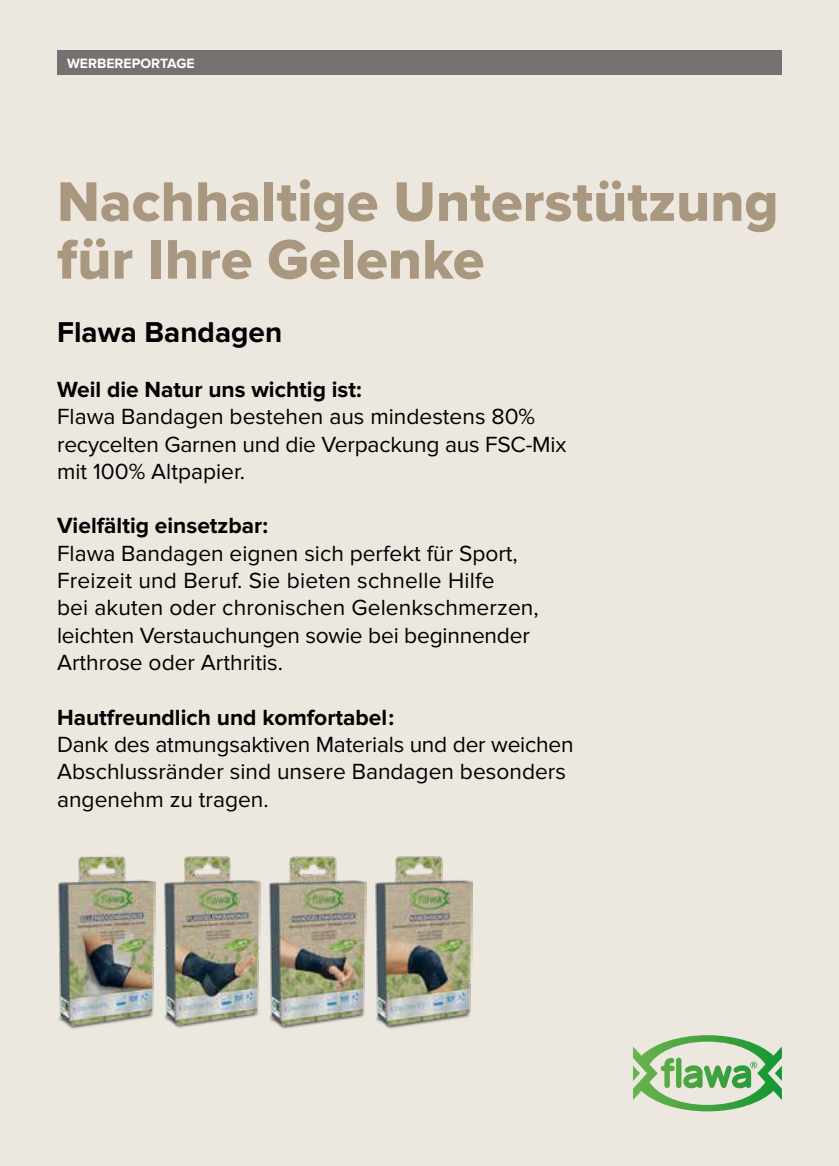
<style>
.page{position:relative;width:839px;height:1166px;background:#fff}
.page>*{position:absolute;margin:0;border:0;box-sizing:border-box;transform-origin:0 0}
.t1{font:57.75px/57.8px "Proxima Nova Extrabld";color:#aa977f}
.t2{font:700 29.75px "Proxima Nova";color:#000}
.t3{font:22.75px/27.3px "Proxima Nova";color:#000}
.t4{font:700 22.75px "Proxima Nova";color:#000}
.t5{font:700 14px "Proxima Nova";color:#fff}
</style>
<div class="page">
<div style="left:0;top:0;width:838px;height:1166px;background:#ece7df"></div>
<div style="left:57px;top:50px;width:724px;height:24px;background:#767170"></div>
<svg style="left:633px;top:1035px;width:148px;height:76px"></svg>
<img style="left:58px;top:856px;width:97px;height:173px">
<img style="left:164px;top:856px;width:97px;height:172px">
<img style="left:269px;top:856px;width:98px;height:173px">
<img style="left:375px;top:856px;width:97px;height:173px">
<p class="t5" style="left:67px;top:55px;width:129px">WERBEREPORTAGE</p>
<h1 class="t1" style="left:57px;top:172px;width:723px">Nachhaltige Unterstützung für Ihre Gelenke</h1>
<h2 class="t2" style="left:57px;top:315px;width:227px">Flawa Bandagen</h2>
<p class="t4" style="left:57px;top:376px;width:306px">Weil die Natur uns wichtig ist:</p>
<p class="t3" style="left:57px;top:403px;width:510px">Flawa Bandagen bestehen aus mindestens 80% recycelten Garnen und die Verpackung aus FSC-Mix mit 100% Altpapier.</p>
<p class="t4" style="left:57px;top:513px;width:212px">Vielfältig einsetzbar:</p>
<p class="t3" style="left:57px;top:540px;width:483px">Flawa Bandagen eignen sich perfekt für Sport, Freizeit und Beruf. Sie bieten schnelle Hilfe<br>bei akuten oder chronischen Gelenkschmerzen, leichten Verstauchungen sowie bei beginnender Arthrose oder Arthritis.</p>
<p class="t4" style="left:57px;top:704px;width:338px">Hautfreundlich und komfortabel :</p>
<p class="t3" style="left:57px;top:731px;width:518px">Dank des atmungsaktiven Materials und der weichen<br>Abschlussränder sind unsere Bandagen besonders angenehm zu tragen.</p>
</div>
